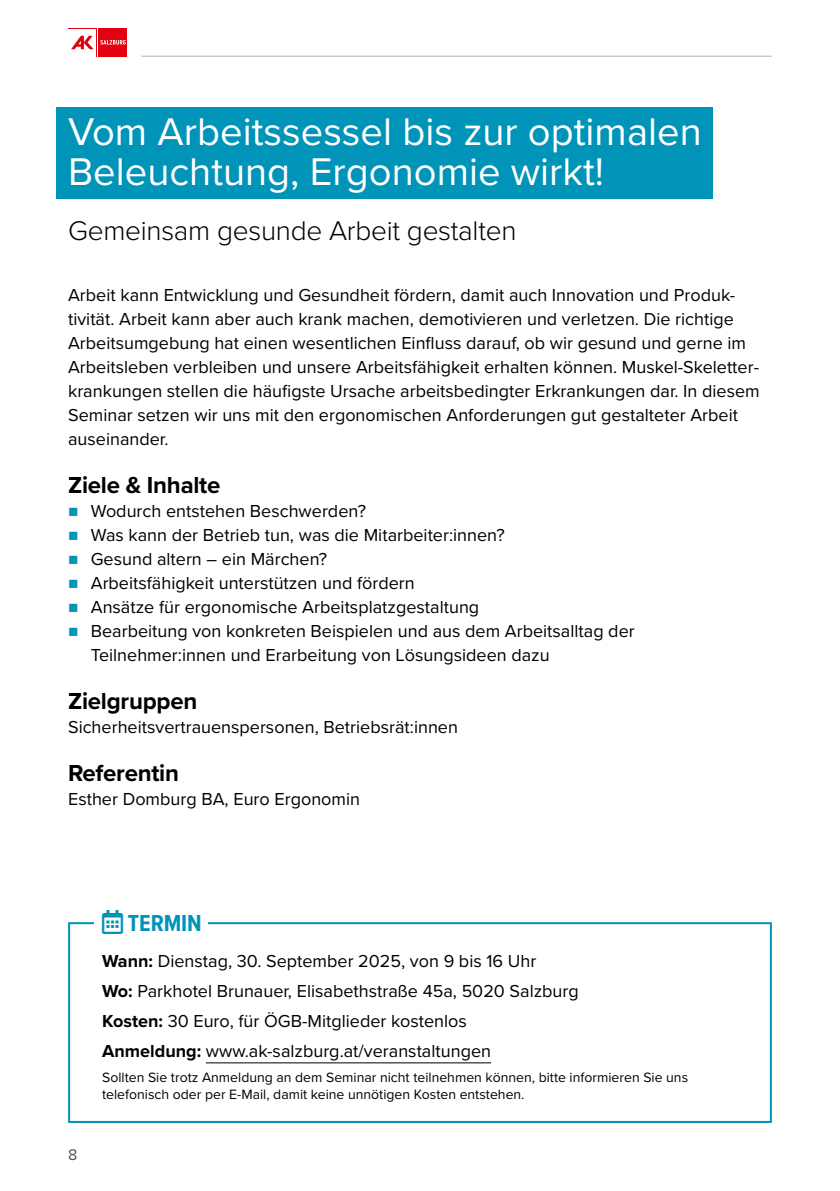
<style>
.page{position:relative;width:840px;height:1191px;background:#fff}
.page>*{position:absolute;margin:0;border:0;box-sizing:border-box;transform-origin:0 0}
.t1{font:40px/40px "Proxima Nova";color:#fff}
.t2{font:300 28px "Proxima Nova";letter-spacing:-.01em;color:#000}
.t3{font:700 24px "Proxima Nova";letter-spacing:-.01em;color:#000}
.t4{font:700 24px "Proxima Nova Cond";letter-spacing:-.005em;color:#0094b9}
.t5{font:18px/24px "Proxima Nova";color:#000}
.t6{font:16px "Proxima Nova";color:#565656}
.t7{font:14px/16.8px "Proxima Nova";color:#000}
.s1{color:#0094b9}
.s2{font-weight:700}
</style>
<div class="page">
<hr style="left:141px;top:56px;width:630px;height:1px;background:#b1b2b3">
<div style="left:99px;top:28px;width:28px;height:29px;background:#e3000f"></div>
<svg style="left:68px;top:28px;width:28px;height:1px"></svg>
<svg style="left:71px;top:36px;width:22px;height:13px"></svg>
<svg style="left:100px;top:40px;width:26px;height:5px"></svg>
<div style="left:57px;top:108px;width:655px;height:91px;background:#0094b9"></div>
<div style="left:68px;top:922px;width:703px;height:201px;border:2px solid #0094b9"></div>
<div style="left:94px;top:912px;width:113px;height:24px;background:#fff"></div>
<hr style="left:206px;top:1062px;width:285px;height:1px;background:#000">
<h1 class="t1" style="left:68px;top:110px;width:634px">Vom Arbeitssessel bis zur optimalen<br>Beleuchtung, Ergonomie wirkt!</h1>
<h2 class="t2" style="left:68px;top:209px;width:449px">Gemeinsam gesunde Arbeit gestalten</h2>
<p class="t5" style="left:68px;top:282px;width:692px">Arbeit kann Entwicklung und Gesundheit fördern, damit auch Innovation und Produk&shy;tivität. Arbeit kann aber auch krank machen, demotivieren und verletzen. Die richtige Arbeitsumgebung hat einen wesentlichen Einfluss darauf, ob wir gesund und gerne im Arbeitsleben verbleiben und unsere Arbeitsfähigkeit erhalten können. Muskel-Skeletter&shy;krankungen stellen die häufigste Ursache arbeitsbedingter Erkrankungen dar. In diesem Seminar setzen wir uns mit den ergonomischen Anforderungen gut gestalteter Arbeit auseinander.</p>
<h3 class="t3" style="left:68px;top:467px;width:154px">Ziele &amp; Inhalte</h3>
<p class="t5" style="left:68px;top:498px;width:299px"><span class="s1">■</span> Wodurch entstehen Beschwerden?</p>
<p class="t5" style="left:68px;top:522px;width:438px"><span class="s1">■</span> Was kann der Betrieb tun, was die Mitarbeiter:innen?</p>
<p class="t5" style="left:68px;top:546px;width:260px"><span class="s1">■</span> Gesund altern – ein Märchen?</p>
<p class="t5" style="left:68px;top:570px;width:348px"><span class="s1">■</span> Arbeitsfähigkeit unterstützen und fördern</p>
<p class="t5" style="left:68px;top:594px;width:412px"><span class="s1">■</span> Ansätze für ergonomische Arbeitsplatzgestaltung</p>
<p class="t5" style="left:91px;top:618px;width:545px;text-indent:-23px"><span class="s1">■</span> Bearbeitung von konkreten Beispielen und aus dem Arbeitsalltag der<br>Teilnehmer:innen und Erarbeitung von Lösungsideen dazu</p>
<h3 class="t3" style="left:68px;top:683px;width:131px">Zielgruppen</h3>
<p class="t5" style="left:68px;top:714px;width:391px">Sicherheitsvertrauenspersonen, Betriebsrät:innen</p>
<h3 class="t3" style="left:68px;top:755px;width:112px">Referentin</h3>
<p class="t5" style="left:68px;top:786px;width:293px">Esther Domburg BA, Euro Ergonomin</p>
<p class="t6" style="left:68px;top:1142px;width:11px">8</p>
<h3 class="t4" style="left:128px;top:905px;width:75px">TERMIN</h3>
<p class="t5" style="left:102px;top:945px;width:478px;line-height:30px"><span class="s2">Wann:</span> Dienstag, 30. September 2025, von 9 bis 16 Uhr<br><span class="s2">Wo:</span> Parkhotel Brunauer, Elisabethstraße 45a, 5020 Salzburg <span class="s2">Kosten:</span> 30 Euro, für ÖGB-Mitglieder kostenlos<br><span class="s2">Anmeldung:</span> www.ak-salzburg.at/veranstaltungen</p>
<p class="t7" style="left:102px;top:1068px;width:587px">Sollten Sie trotz Anmeldung an dem Seminar nicht teilnehmen können, bitte informieren Sie uns telefonisch oder per E-Mail, damit keine unnötigen Kosten entstehen.</p>
</div>
